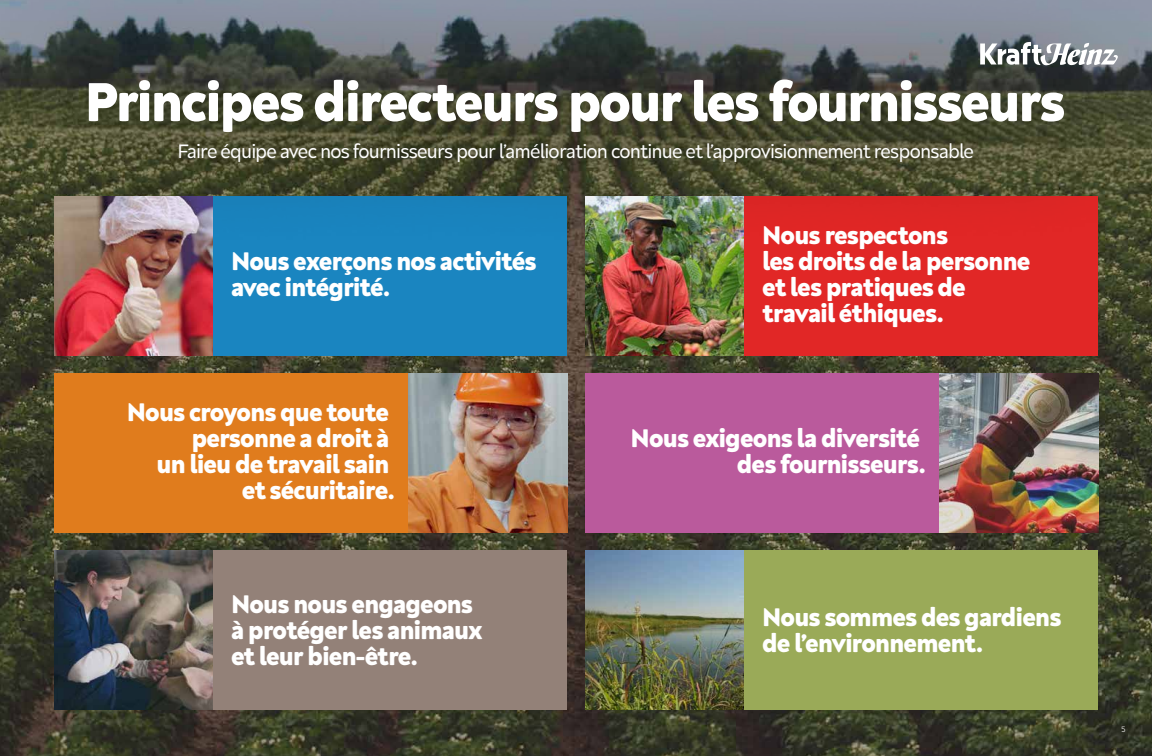
<style>
.page{position:relative;width:1152px;height:756px;background:#fff}
.page>*{position:absolute;margin:0;border:0;box-sizing:border-box;transform-origin:0 0}
.t1{font:800 56px "Neufreit";letter-spacing:-.035em;color:#fff}
.t2{font:800 26px/26px "Neufreit";letter-spacing:-.035em;color:#fff}
.t3{font:20px "Neufreit";letter-spacing:-.035em;color:#fff}
.t4{font:300 8px "Neufreit";color:#fff}
</style>
<div class="page">
<img style="left:0;top:257px;width:1152px;height:499px">
<img style="left:54px;top:257px;width:159px;height:98px">
<img style="left:54px;top:550px;width:159px;height:159px">
<img style="left:408px;top:373px;width:159px;height:159px">
<img style="left:939px;top:373px;width:159px;height:159px">
<img style="left:585px;top:257px;width:159px;height:98px">
<img style="left:585px;top:550px;width:159px;height:159px">
<div style="left:213px;top:196px;width:354px;height:159px;background:#1a85c0"></div>
<div style="left:213px;top:550px;width:354px;height:159px;background:#938178"></div>
<div style="left:744px;top:196px;width:354px;height:159px;background:#e12726"></div>
<div style="left:744px;top:550px;width:354px;height:159px;background:#9aaa58"></div>
<div style="left:54px;top:373px;width:354px;height:159px;background:#e07c1d"></div>
<div style="left:585px;top:373px;width:354px;height:159px;background:#ba5a9c"></div>
<div style="left:0;top:0;width:1152px;height:257px;background:#000;opacity:.3"></div>
<div style="left:160px;top:125px;width:832px;height:55px;background:#000;opacity:.32"></div>
<svg style="left:980px;top:42px;width:138px;height:25px"></svg>
<h1 class="t1" style="left:85px;top:69px;width:982px">Principes directeurs pour les fournisseurs</h1>
<p class="t3" style="left:178px;top:139px;width:798px">Faire équipe avec nos fournisseurs pour l’amélioration continue et l’approvisionnement responsable</p>
<p class="t2" style="left:231px;top:247px;width:307px">Nous exerçons nos activités avec intégrité.</p>
<p class="t2" style="left:127px;top:399px;width:270px;text-align:right">Nous croyons que toute personne a droit à<br>un lieu de travail sain<br>et sécuritaire.</p>
<p class="t2" style="left:231px;top:591px;width:253px">Nous nous engageons à protéger les animaux et leur bien-être.</p>
<p class="t2" style="left:762px;top:221px;width:270px">Nous respectons<br>les droits de la personne et les pratiques de travail éthiques.</p>
<p class="t2" style="left:631px;top:425px;width:297px;text-align:right">Nous exigeons la diversité des fournisseurs.</p>
<p class="t2" style="left:762px;top:604px;width:301px">Nous sommes des gardiens de l’environnement.</p>
<p class="t4" style="left:1122px;top:725px;width:6px">5</p>
</div>
